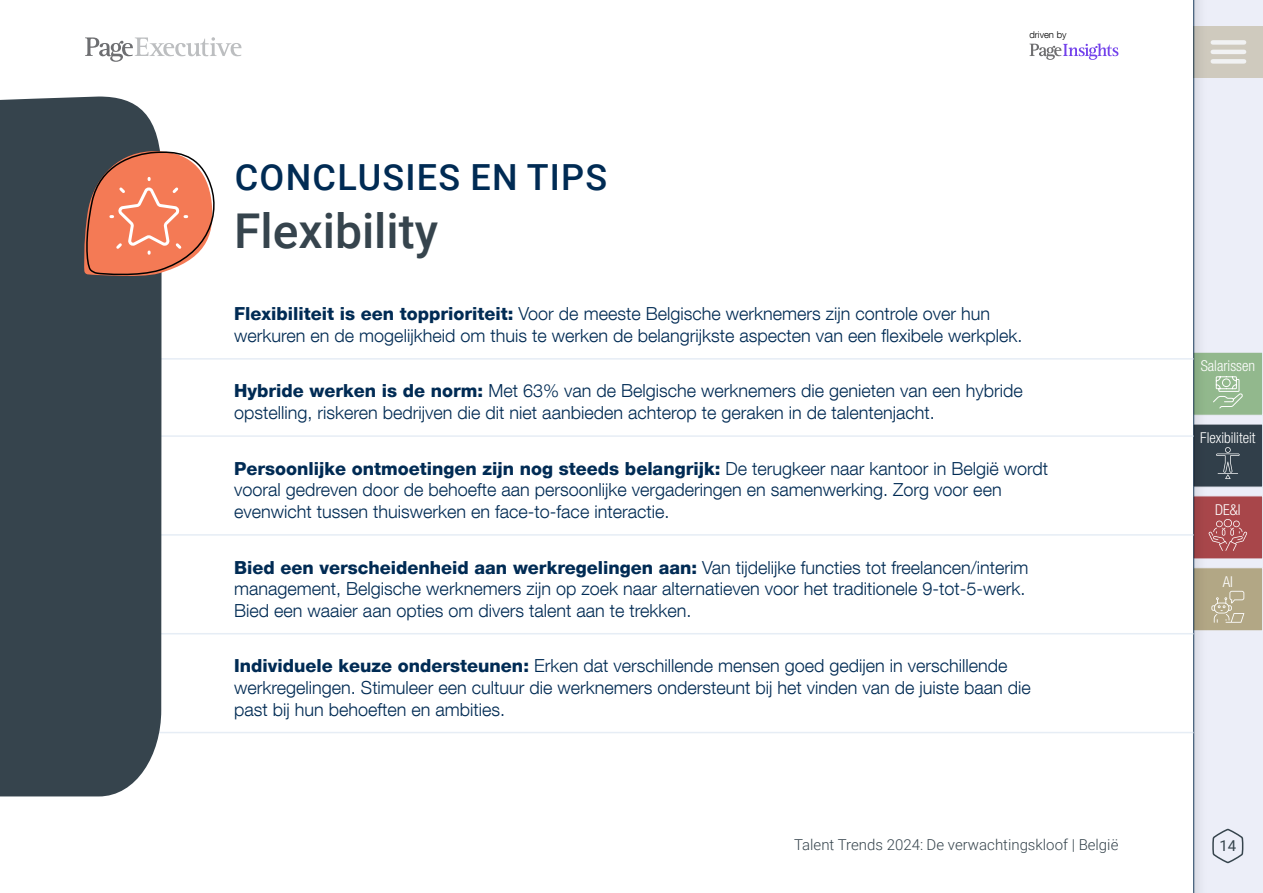
<style>
.page{position:relative;width:1263px;height:893px;background:#fff}
.page>*{position:absolute;margin:0;border:0;box-sizing:border-box;transform-origin:0 0}
.t1{font:500 48px "Roboto";color:#36444d}
.t2{font:500 36px "Roboto";letter-spacing:.035em;color:#002b54}
.t3{font:300 18px/21.6px "Helvetica Neue LT Com";color:#002b54}
.t4{font:300 15px "Roboto";color:#36444d}
.t5{font:300 condensed 15px "Helvetica Neue LT Com";color:#fff}
.t6{font:15px "Roboto";color:#36444d}
.t7{font:300 9.45px "Helvetica Neue LT Com";color:#000}
.s1{font-weight:800}
</style>
<div class="page">
<div style="left:1179px;top:0;width:84px;height:893px;background:#000;opacity:.2"></div>
<div style="left:1193px;top:352px;width:70px;height:64px;background:#92b88d;border:1px solid #fff"></div>
<svg style="left:1213px;top:376px;width:30px;height:33px"></svg>
<div style="left:1193px;top:424px;width:70px;height:63px;background:#36444d"></div>
<svg style="left:1216px;top:447px;width:23px;height:32px"></svg>
<div style="left:1193px;top:495px;width:70px;height:64px;background:#a8464a;border:1px solid #fff"></div>
<svg style="left:1208px;top:519px;width:39px;height:32px"></svg>
<div style="left:1193px;top:567px;width:70px;height:64px;background:#b2a785;border:1px solid #fff"></div>
<svg style="left:1211px;top:591px;width:33px;height:32px"></svg>
<svg style="left:1213px;top:829px;width:30px;height:34px"></svg>
<div style="left:1194px;top:26px;width:69px;height:51px;background:linear-gradient(to right,#cbc7bc,#d2cdc1)"></div>
<div style="left:1213px;top:40px;width:31px;height:5px;background:#f1f2f3"></div>
<hr style="left:1213px;top:50px;width:31px;height:4px;background:#f1f2f3">
<div style="left:1213px;top:59px;width:31px;height:5px;background:#f1f2f3"></div>
<hr style="left:64px;top:358px;width:1129px;height:2px;background:#e6edf5">
<hr style="left:64px;top:435px;width:1129px;height:2px;background:#e6edf5">
<hr style="left:64px;top:534px;width:1129px;height:2px;background:#e6edf5">
<hr style="left:64px;top:633px;width:1129px;height:1px;background:#e6edf5">
<hr style="left:64px;top:732px;width:1129px;height:1px;background:#e6edf5">
<div style="left:0;top:97px;width:162px;height:699px;background:#36444d"></div>
<svg style="left:83px;top:149px;width:132px;height:130px;background:#d58269"></svg>
<svg style="left:1029px;top:43px;width:89px;height:17px"></svg>
<svg style="left:85px;top:37px;width:156px;height:25px"></svg>
<h2 class="t2" style="left:235px;top:152px;width:374px">CONCLUSIES EN TIPS</h2>
<h1 class="t1" style="left:234px;top:197px;width:205px">Flexibility</h1>
<p class="t7" style="left:1029px;top:29px;width:39px">driven by</p>
<p class="t3" style="left:234px;top:303px;width:790px"><span class="s1">Flexibiliteit is een topprioriteit:</span> Voor de meeste Belgische werknemers zijn controle over hun werkuren en de mogelijkheid om thuis te werken de belangrijkste aspecten van een flexibele werkplek.</p>
<p class="t3" style="left:234px;top:380px;width:790px"><span class="s1">Hybride werken is de norm:</span> Met 63% van de Belgische werknemers die genieten van een hybride opstelling, riskeren bedrijven die dit niet aanbieden achterop te geraken in de talentenjacht.</p>
<p class="t3" style="left:234px;top:457px;width:815px"><span class="s1">Persoonlijke ontmoetingen zijn nog steeds belangrijk:</span> De terugkeer naar kantoor in België wordt vooral gedreven door de behoefte aan persoonlijke vergaderingen en samenwerking. Zorg voor een evenwicht tussen thuiswerken en face-to-face interactie.</p>
<p class="t3" style="left:234px;top:556px;width:796px"><span class="s1">Bied een verscheidenheid aan werkregelingen aan:</span> Van tijdelijke functies tot freelancen/interim management, Belgische werknemers zijn op zoek naar alternatieven voor het traditionele 9-tot-5-werk.<br>Bied een waaier aan opties om divers talent aan te trekken.</p>
<p class="t3" style="left:234px;top:655px;width:798px"><span class="s1">Individuele keuze ondersteunen:</span> Erken dat verschillende mensen goed gedijen in verschillende werkregelingen. Stimuleer een cultuur die werknemers ondersteunt bij het vinden van de juiste baan die past bij hun behoeften en ambities.</p>
<p class="t4" style="left:794px;top:834px;width:326px">Talent Trends 2024: De verwachtingskloof | België</p>
<p class="t5" style="left:1201px;top:357px;width:56px">Salarissen</p>
<p class="t5" style="left:1200px;top:429px;width:57px">Flexibiliteit</p>
<p class="t5" style="left:1215px;top:501px;width:27px">DE&amp;I</p>
<p class="t5" style="left:1223px;top:573px;width:12px">AI</p>
<p class="t6" style="left:1219px;top:835px;width:18px">14</p>
</div>
